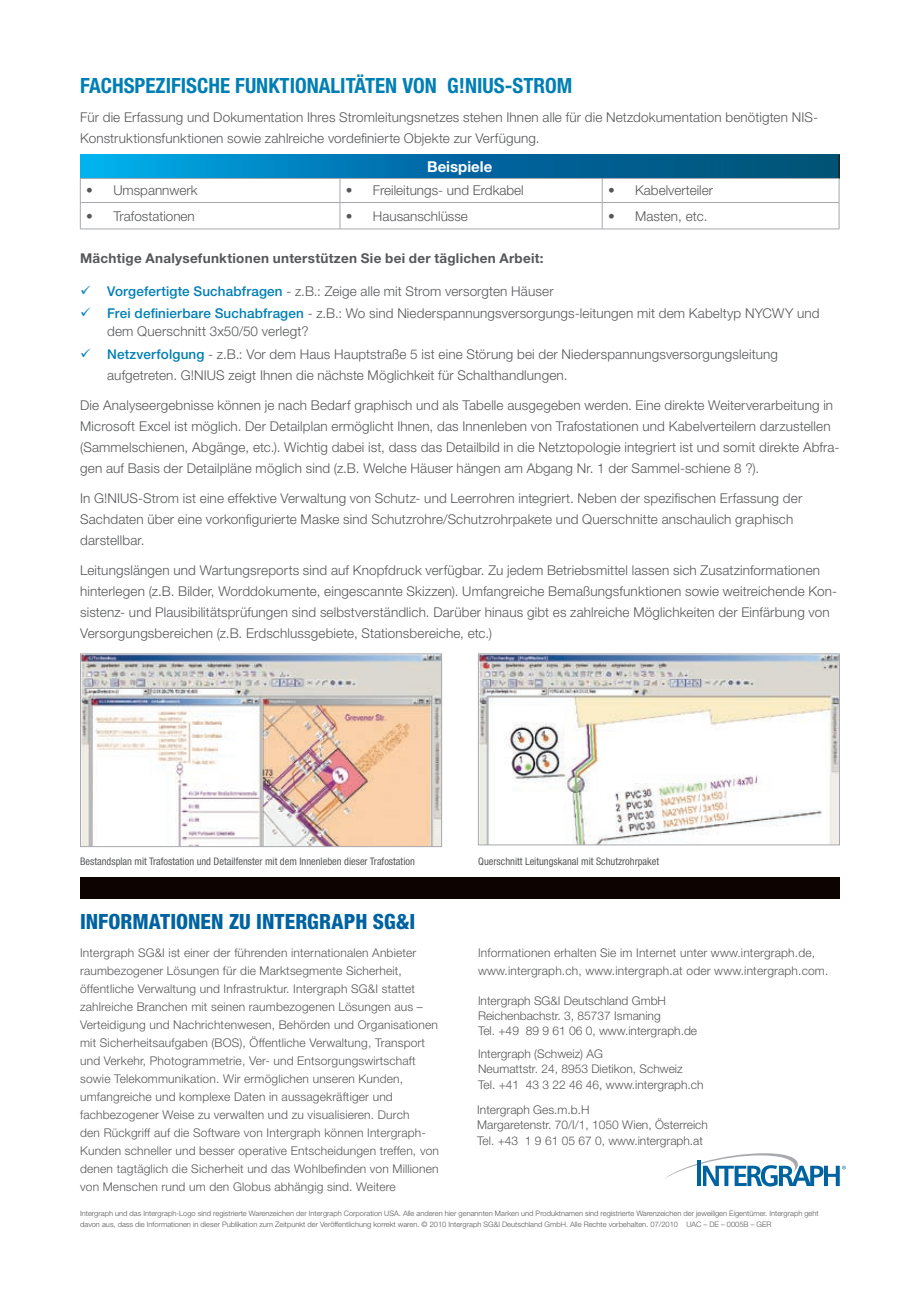
<style>
.page{position:relative;width:920px;height:1290px;background:#fff}
.page>*{position:absolute;margin:0;border:0;box-sizing:border-box;transform-origin:0 0}
.t1{font:700 condensed 21px "Helvetica Neue LT Std";color:#007fb4}
.t2{font:800 condensed 21px "Helvetica Neue LT Std";color:#0063a1}
.t3{font:700 15px "Helvetica Neue LT Std";color:#fff}
.t4{font:300 13.5px/21px "Helvetica Neue LT Std";letter-spacing:.01em;color:#57585a}
.t5{font:700 13.5px "Helvetica Neue LT Std";letter-spacing:.02em;color:#57585a}
.t6{font:300 12px/18px "Helvetica Neue LT Std";letter-spacing:.015em;color:#57585a}
.t7{font:condensed 10.5px "Helvetica Neue LT Std";color:#57585a}
.t8{font:300 7.5px/10.5px "Helvetica Neue LT Std";color:#57585a}
.s1{font-weight:500;color:#007fb4}
</style>
<div class="page">
<svg style="left:80px;top:155px;width:758px;height:23px;background:#0073a9"></svg>
<hr style="left:838px;top:155px;width:2px;height:23px;background:#231f20">
<hr style="left:80px;top:178px;width:260px;height:1px;background:#a8a9ad">
<hr style="left:340px;top:178px;width:262px;height:1px;background:#a8a9ad">
<hr style="left:602px;top:178px;width:237px;height:1px;background:#a8a9ad">
<hr style="left:80px;top:202px;width:260px;height:1px;background:#a8a9ad">
<svg style="left:80px;top:179px;width:1px;height:50px"></svg>
<hr style="left:340px;top:202px;width:262px;height:1px;background:#a8a9ad">
<svg style="left:340px;top:179px;width:1px;height:50px"></svg>
<hr style="left:602px;top:202px;width:237px;height:1px;background:#a8a9ad">
<svg style="left:602px;top:179px;width:1px;height:50px"></svg>
<svg style="left:839px;top:179px;width:1px;height:50px"></svg>
<hr style="left:80px;top:229px;width:260px;height:1px;background:#a8a9ad">
<hr style="left:340px;top:229px;width:262px;height:1px;background:#a8a9ad">
<hr style="left:602px;top:229px;width:237px;height:1px;background:#a8a9ad">
<img style="left:480px;top:655px;width:358px;height:188px">
<div style="left:478px;top:653px;width:362px;height:192px;border:1px solid #a8a9ad"></div>
<img style="left:82px;top:655px;width:358px;height:190px">
<div style="left:80px;top:653px;width:362px;height:194px;border:1px solid #a8a9ad"></div>
<div style="left:222px;top:718px;width:21px;height:13px;background:#fff"></div>
<div style="left:218px;top:741px;width:21px;height:13px;background:#fff"></div>
<div style="left:80px;top:878px;width:760px;height:21px;background:#0d0401"></div>
<svg style="left:665px;top:1153px;width:181px;height:33px"></svg>
<h1 class="t1" style="left:80px;top:73px;width:396px">FACHSPEZIFISCHE FUNKTIONALITÄTEN VON G!NIUS</h1>
<h1 class="t1" style="left:505px;top:73px;width:69px">-STROM</h1>
<p class="t4" style="left:80px;top:106px;width:739px">Für die Erfassung und Dokumentation Ihres Stromleitungsnetzes stehen Ihnen alle für die Netzdokumentation benötigten NIS-<br>Konstruktionsfunktionen sowie zahlreiche vordefinierte Objekte zur Verfügung.</p>
<p class="t3" style="left:427px;top:157px;width:67px">Beispiele</p>
<p class="t4" style="left:86px;top:180px;width:113px">• Umspannwerk</p>
<p class="t4" style="left:346px;top:180px;width:179px">• Freileitungs- und Erdkabel</p>
<p class="t4" style="left:608px;top:180px;width:106px">• Kabelverteiler</p>
<p class="t4" style="left:86px;top:205px;width:110px">• Trafostationen</p>
<p class="t4" style="left:346px;top:205px;width:123px">• Hausanschlüsse</p>
<p class="t4" style="left:608px;top:205px;width:101px">• Masten, etc.</p>
<p class="t5" style="left:80px;top:249px;width:465px">Mächtige Analysefunktionen unterstützen Sie bei der täglichen Arbeit:</p>
<p class="t4" style="left:107px;top:279px;width:714px;line-height:22.5px"><span class="s1">Vorgefertigte Suchabfragen</span> - z.B.: Zeige alle mit Strom versorgten Häuser<br><span class="s1">Frei definierbare Suchabfragen</span> - z.B.: Wo sind Niederspannungsversorgungs-leitungen mit dem Kabeltyp NYCWY und</p>
<p class="t4" style="left:107px;top:320px;width:672px;line-height:22.5px">dem Querschnitt 3x50/50 verlegt?<br><span class="s1">Netzverfolgung</span> - z.B.: Vor dem Haus Hauptstraße 5 ist eine Störung bei der Niederspannungsversorgungsleitung</p>
<p class="t4" style="left:107px;top:364px;width:462px">aufgetreten. G!NIUS zeigt Ihnen die nächste Möglichkeit für Schalthandlungen.</p>
<p class="t4" style="left:80px;top:394px;width:761px">Die Analyseergebnisse können je nach Bedarf graphisch und als Tabelle ausgegeben werden. Eine direkte Weiterverarbeitung in Microsoft Excel ist möglich. Der Detailplan ermöglicht Ihnen, das Innenleben von Trafostationen und Kabelverteilern darzustellen (Sammelschienen, Abgänge, etc.). Wichtig dabei ist, dass das Detailbild in die Netztopologie integriert ist und somit direkte Abfra&shy;gen auf Basis der Detailpläne möglich sind (z.B. Welche Häuser hängen am Abgang Nr. 1 der Sammel-schiene 8 ?).</p>
<p class="t4" style="left:80px;top:487px;width:724px">In G!NIUS-Strom ist eine effektive Verwaltung von Schutz- und Leerrohren integriert. Neben der spezifischen Erfassung der<br>Sachdaten über eine vorkonfigurierte Maske sind Schutzrohre/Schutzrohrpakete und Querschnitte anschaulich graphisch darstellbar.</p>
<p class="t4" style="left:80px;top:559px;width:759px">Leitungslängen und Wartungsreports sind auf Knopfdruck verfügbar. Zu jedem Betriebsmittel lassen sich Zusatzinformationen hinterlegen (z.B. Bilder, Worddokumente, eingescannte Skizzen). Umfangreiche Bemaßungsfunktionen sowie weitreichende Kon&shy;sistenz- und Plausibilitätsprüfungen sind selbstverständlich. Darüber hinaus gibt es zahlreiche Möglichkeiten der Einfärbung von Versorgungsbereichen (z.B. Erdschlussgebiete, Stationsbereiche, etc.)</p>
<p class="t7" style="left:80px;top:855px;width:336px">Bestandsplan mit Trafostation und Detailfenster mit dem Innenleben dieser Trafostation</p>
<h1 class="t2" style="left:80px;top:908px;width:337px">INFORMATIONEN ZU INTERGRAPH SG&amp;I</h1>
<p class="t7" style="left:478px;top:855px;width:182px">Querschnitt Leitungskanal mit Schutzrohrpaket</p>
<p class="t6" style="left:80px;top:943px;width:360px">Intergraph SG&amp;I ist einer der führenden internationalen Anbieter raumbezogener Lösungen für die Marktsegmente Sicherheit, öffentliche Verwaltung und Infrastruktur. Intergraph SG&amp;I stattet zahlreiche Branchen mit seinen raumbezogenen Lösungen aus – Verteidigung und Nachrichtenwesen, Behörden und Organisationen mit Sicherheitsaufgaben (BOS), Öffentliche Verwaltung, Transport und Verkehr, Photogrammetrie, Ver- und Entsorgungswirtschaft sowie Telekommunikation. Wir ermöglichen unseren Kunden, umfangreiche und komplexe Daten in aussagekräftiger und fachbezogener Weise zu verwalten und zu visualisieren. Durch<br>den Rückgriff auf die Software von Intergraph können Intergraph-Kunden schneller und besser operative Entscheidungen treffen, von denen tagtäglich die Sicherheit und das Wohlbefinden von Millionen von Menschen rund um den Globus abhängig sind. Weitere</p>
<p class="t6" style="left:478px;top:943px;width:352px">Informationen erhalten Sie im Internet unter www.intergraph.de, www.intergraph.ch, www.intergraph.at oder www.intergraph.com.</p>
<p class="t6" style="left:478px;top:993px;width:221px;line-height:15px">Intergraph SG&amp;I Deutschland GmbH<br>Reichenbachstr. 3, 85737 Ismaning<br>Tel. +49 89 9 61 06 0, www.intergraph.de</p>
<p class="t6" style="left:478px;top:1046px;width:206px;line-height:15px">Intergraph (Schweiz) AG<br>Neumattstr. 24, 8953 Dietikon, Schweiz</p>
<p class="t6" style="left:477px;top:1073px;width:228px;line-height:24.5px">Tel. +41 43 3 22 46 46, www.intergraph.ch<br>Intergraph Ges.m.b.H</p>
<p class="t6" style="left:477px;top:1116px;width:232px;line-height:16.5px">Margaretenstr. 70/I/1, 1050 Wien, Österreich<br>Tel. +43 1 9 61 05 67 0, www.intergraph.at</p>
<p class="t8" style="left:80px;top:1208px;width:740px">Intergraph und das Intergraph-Logo sind registrierte Warenzeichen der Intergraph Corporation USA. Alle anderen hier genannten Marken und Produktnamen sind registrierte Warenzeichen der jeweiligen Eigentümer. Intergraph geht davon aus, dass die Informationen in dieser Publikation zum Zeitpunkt der Veröffentlichung korrekt waren. © 2010 Intergraph SG&amp;I Deutschland GmbH. Alle Rechte vorbehalten. 07/2010 UAC – DE – 0005B – GER</p>
</div>
